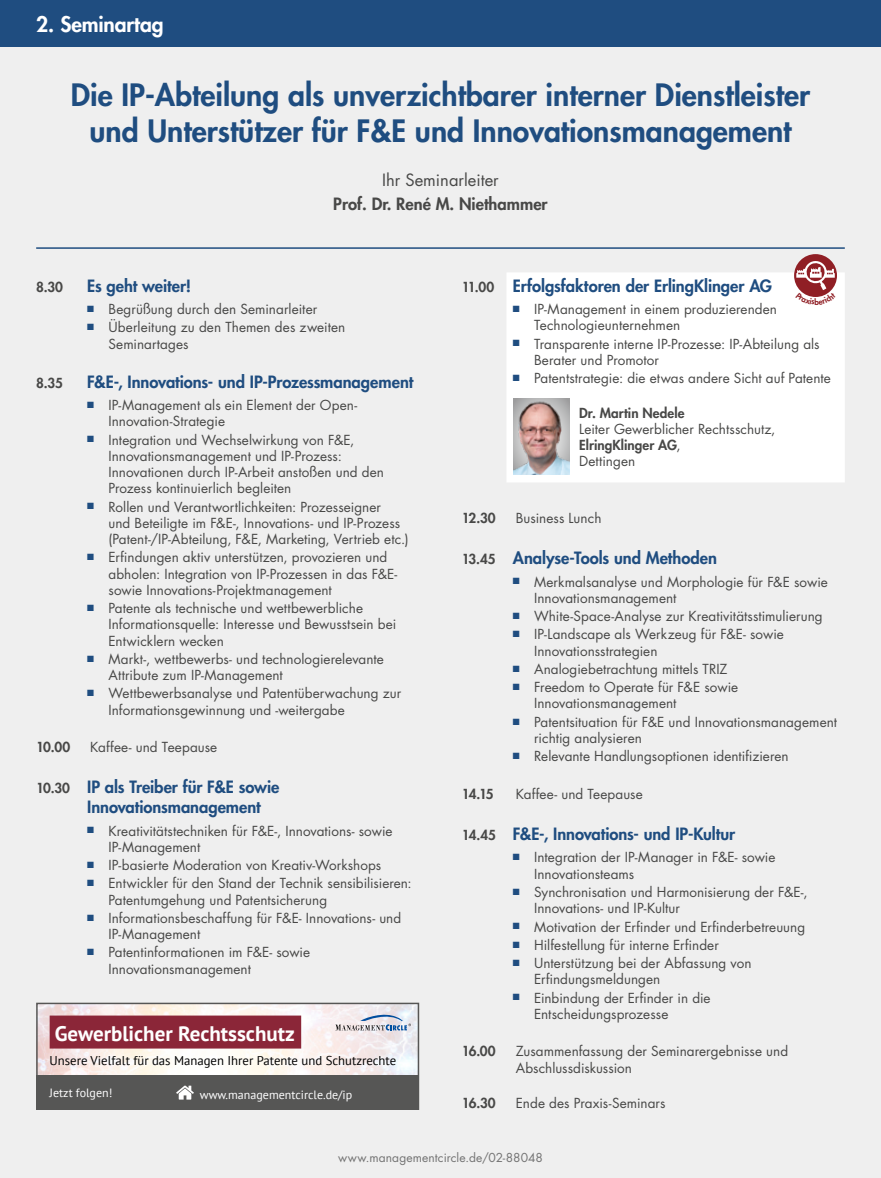
<style>
.page{position:relative;width:881px;height:1178px;background:#fff}
.page>*{position:absolute;margin:0;border:0;box-sizing:border-box;transform-origin:0 0}
.t1{font:800 30px/36px "Futura Std";color:#1f4d80;text-align:center}
.t2{font:700 21px "PT Sans";color:#fff}
.t3{font:800 21px "Futura Std";letter-spacing:-.005em;color:#fff}
.t4{font:800 16.5px/19.8px "Futura Std";letter-spacing:-.005em;color:#1f4d80}
.t5{font:800 16.5px "Futura Std";color:#484847}
.t6{font:16.5px "Futura Std";color:#484847}
.t7{font:13.5px/16.2px "Futura Std";letter-spacing:.005em;color:#484847}
.t8{font:800 13.5px "Futura Std";color:#484847}
.t9{font:12.75px "PT Sans";color:#000}
.t10{font:12px "PT Sans";color:#fff}
.t11{font:12px "Futura Std";letter-spacing:.01em;color:#737373}
.s1{font-size:13.5px;color:#484847}
.s2{font-weight:800}
</style>
<div class="page">
<div style="left:0;top:0;width:880px;height:1178px;background:#efefef"></div>
<div style="left:0;top:0;width:880px;height:47px;background:#1f4d80"></div>
<hr style="left:36px;top:247px;width:808px;height:2px;background:#1f4d80">
<div style="left:506px;top:272px;width:338px;height:210px;background:#fff"></div>
<img style="left:513px;top:399px;width:56px;height:75px">
<img style="left:39px;top:1006px;width:377px;height:69px">
<div style="left:36px;top:1003px;width:383px;height:107px;border:2px solid #565655"></div>
<div style="left:37px;top:1075px;width:382px;height:35px;background:#565655"></div>
<div style="left:50px;top:1015px;width:251px;height:33px;background:#8b2638"></div>
<svg style="left:335px;top:1011px;width:76px;height:19px"></svg>
<svg style="left:176px;top:1085px;width:18px;height:14px"></svg>
<svg style="left:793px;top:254px;width:43px;height:43px"></svg>
<svg style="left:795px;top:259px;width:40px;height:38px"></svg>
<h2 class="t3" style="left:36px;top:11px;width:129px">2. Seminartag</h2>
<h1 class="t1" style="left:71px;top:76px;width:740px">Die IP-Abteilung als unverzichtbarer interner Dienstleister und Unterstützer für F&amp;E und Innovationsmanagement</h1>
<p class="t6" style="left:382px;top:169px;width:118px">Ihr Seminarleiter</p>
<p class="t5" style="left:333px;top:194px;width:216px">Prof. Dr. René M. Niethammer</p>
<p class="t8" style="left:36px;top:278px;width:28px">8.30</p>
<p class="t4" style="left:87px;top:276px;width:105px">Es geht weiter!</p>
<p class="t7" style="left:87px;top:301px;width:231px"><sup>■</sup> Begrüßung durch den Seminarleiter</p>
<p class="t7" style="left:108px;top:320px;width:238px;text-indent:-21px"><sup>■</sup> Überleitung zu den Themen des zweiten<br>Seminartages</p>
<p class="t8" style="left:36px;top:374px;width:28px">8.35</p>
<p class="t4" style="left:87px;top:372px;width:327px">F&amp;E-, Innovations- und IP-Prozessmanagement</p>
<p class="t7" style="left:108px;top:397px;width:250px;text-indent:-21px"><sup>■</sup> IP-Management als ein Element der Open-<br>Innovation-Strategie</p>
<p class="t7" style="left:108px;top:432px;width:277px;text-indent:-21px"><sup>■</sup> Integration und Wechselwirkung von F&amp;E, Innovationsmanagement und IP-Prozess:<br>Innovationen durch IP-Arbeit anstoßen und den Prozess kontinuierlich begleiten</p>
<p class="t7" style="left:108px;top:499px;width:301px;text-indent:-21px"><sup>■</sup> Rollen und Verantwortlichkeiten: Prozesseigner<br>und Beteiligte im F&amp;E-, Innovations- und IP-Prozess (Patent-/IP-Abteilung, F&amp;E, Marketing, Vertrieb etc.)</p>
<p class="t7" style="left:108px;top:549px;width:290px;text-indent:-21px"><sup>■</sup> Erfindungen aktiv unterstützen, provozieren und abholen: Integration von IP-Prozessen in das F&amp;E&shy;sowie Innovations-Projektmanagement</p>
<p class="t7" style="left:108px;top:600px;width:289px;text-indent:-21px"><sup>■</sup> Patente als technische und wettbewerbliche<br>Informationsquelle: Interesse und Bewusstsein bei<br>Entwicklern wecken</p>
<p class="t7" style="left:108px;top:651px;width:277px;text-indent:-21px"><sup>■</sup> Markt-, wettbewerbs- und technologierelevante<br>Attribute zum IP-Management</p>
<p class="t7" style="left:108px;top:685px;width:294px;text-indent:-21px"><sup>■</sup> Wettbewerbsanalyse und Patentüberwachung zur<br>Informationsgewinnung und -weitergabe</p>
<p class="t8" style="left:36px;top:738px;width:35px">10.00</p>
<p class="t7" style="left:90px;top:739px;width:128px">Kaffee- und Teepause</p>
<p class="t4" style="left:87px;top:777px;width:194px;text-indent:-51px"><span class="s1">10.30</span> IP als Treiber für F&amp;E sowie<br>Innovationsmanagement</p>
<p class="t7" style="left:108px;top:822px;width:285px;text-indent:-21px"><sup>■</sup> Kreativitätstechniken für F&amp;E-, Innovations- sowie<br>IP-Management</p>
<p class="t7" style="left:87px;top:857px;width:295px"><sup>■</sup> IP-basierte Moderation von Kreativ-Workshops</p>
<p class="t7" style="left:108px;top:875px;width:304px;text-indent:-21px"><sup>■</sup> Entwickler für den Stand der Technik sensibilisieren:<br>Patentumgehung und Patentsicherung</p>
<p class="t7" style="left:108px;top:910px;width:294px;text-indent:-21px"><sup>■</sup> Informationsbeschaffung für F&amp;E- Innovations- und<br>IP-Management</p>
<p class="t7" style="left:108px;top:944px;width:203px;text-indent:-21px"><sup>■</sup> Patentinformationen im F&amp;E- sowie<br>Innovationsmanagement</p>
<h2 class="t2" style="left:55px;top:1020px;width:241px">Gewerblicher Rechtsschutz</h2>
<p class="t9" style="left:50px;top:1052px;width:348px">Unsere Vielfalt für das Managen Ihrer Patente und Schutzrechte</p>
<p class="t10" style="left:50px;top:1085px;width:64px">Jetzt folgen!</p>
<p class="t10" style="left:200px;top:1087px;width:154px">www.managementcircle.de/ip</p>
<p class="t4" style="left:461px;top:276px;width:312px"><span class="s1">11.00</span> Erfolgsfaktoren der ErlingKlinger AG</p>
<p class="t7" style="left:534px;top:301px;width:244px;text-indent:-21px"><sup>■</sup> IP-Management in einem produzierenden<br>Technologieunternehmen</p>
<p class="t7" style="left:534px;top:336px;width:287px;text-indent:-21px"><sup>■</sup> Transparente interne IP-Prozesse: IP-Abteilung als<br>Berater und Promotor</p>
<p class="t7" style="left:512px;top:370px;width:319px"><sup>■</sup> Patentstrategie: die etwas andere Sicht auf Patente</p>
<p class="t8" style="left:579px;top:404px;width:107px">Dr. Martin Nedele</p>
<p class="t7" style="left:579px;top:421px;width:198px">Leiter Gewerblicher Rechtsschutz,<br><span class="s2">ElringKlinger AG</span>,<br>Dettingen</p>
<p class="t8" style="left:461px;top:509px;width:35px">12.30</p>
<p class="t7" style="left:515px;top:510px;width:87px">Business Lunch</p>
<p class="t4" style="left:461px;top:548px;width:256px"><span class="s1">13.45</span> Analyse-Tools und Methoden</p>
<p class="t7" style="left:534px;top:574px;width:295px;text-indent:-21px"><sup>■</sup> Merkmalsanalyse und Morphologie für F&amp;E sowie<br>Innovationsmanagement</p>
<p class="t7" style="left:512px;top:608px;width:311px"><sup>■</sup> White-Space-Analyse zur Kreativitätsstimulierung</p>
<p class="t7" style="left:534px;top:626px;width:251px;text-indent:-21px"><sup>■</sup> IP-Landscape als Werkzeug für F&amp;E- sowie<br>Innovationsstrategien</p>
<p class="t7" style="left:512px;top:661px;width:216px"><sup>■</sup> Analogiebetrachtung mittels TRIZ</p>
<p class="t7" style="left:534px;top:679px;width:205px;text-indent:-21px"><sup>■</sup> Freedom to Operate für F&amp;E sowie<br>Innovationsmanagement</p>
<p class="t7" style="left:534px;top:714px;width:304px;text-indent:-21px"><sup>■</sup> Patentsituation für F&amp;E und Innovationsmanagement richtig analysieren</p>
<p class="t7" style="left:512px;top:748px;width:277px"><sup>■</sup> Relevante Handlungsoptionen identifizieren</p>
<p class="t8" style="left:461px;top:785px;width:33px">14.15</p>
<p class="t7" style="left:515px;top:786px;width:128px">Kaffee- und Teepause</p>
<p class="t4" style="left:461px;top:824px;width:275px"><span class="s1">14.45</span> F&amp;E-, Innovations- und IP-Kultur</p>
<p class="t7" style="left:534px;top:849px;width:243px;text-indent:-21px"><sup>■</sup> Integration der IP-Manager in F&amp;E- sowie<br>Innovationsteams</p>
<p class="t7" style="left:534px;top:884px;width:275px;text-indent:-21px"><sup>■</sup> Synchronisation und Harmonisierung der F&amp;E-,<br>Innovations- und IP-Kultur</p>
<p class="t7" style="left:512px;top:918px;width:294px"><sup>■</sup> Motivation der Erfinder und Erfinderbetreuung</p>
<p class="t7" style="left:512px;top:937px;width:207px"><sup>■</sup> Hilfestellung für interne Erfinder</p>
<p class="t7" style="left:534px;top:955px;width:219px;text-indent:-21px"><sup>■</sup> Unterstützung bei der Abfassung von<br>Erfindungsmeldungen</p>
<p class="t7" style="left:534px;top:990px;width:178px;text-indent:-21px"><sup>■</sup> Einbindung der Erfinder in die<br>Entscheidungsprozesse</p>
<p class="t8" style="left:461px;top:1043px;width:35px">16.00</p>
<p class="t7" style="left:515px;top:1043px;width:274px">Zusammenfassung der Seminarergebnisse und<br>Abschlussdiskussion</p>
<p class="t8" style="left:461px;top:1094px;width:35px">16.30</p>
<p class="t7" style="left:515px;top:1095px;width:151px">Ende des Praxis-Seminars</p>
<p class="t11" style="left:338px;top:1149px;width:206px">www.managementcircle.de/02-88048</p>
</div>
